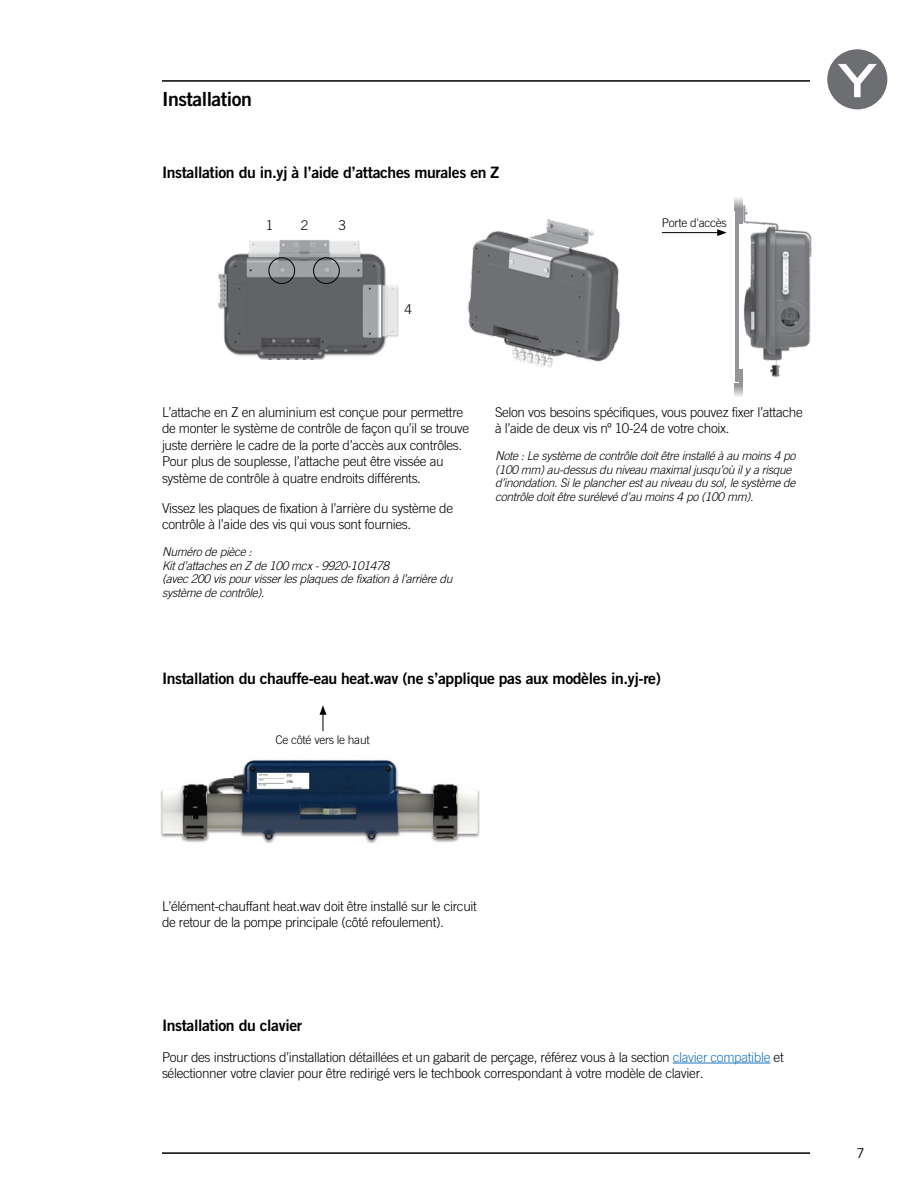
<style>
.page{position:relative;width:918px;height:1188px;background:#fff}
.page>*{position:absolute;margin:0;border:0;box-sizing:border-box;transform-origin:0 0}
.t1{font:19.5px "Trade Gothic LT Std Bd 2";letter-spacing:-.025em;color:#000}
.t2{font:15.75px "Trade Gothic LT Std Bd 2";letter-spacing:-.025em;color:#000}
.t3{font:300 13.5px/16.5px "Trade Gothic LT Std";letter-spacing:-.025em;color:#000}
.t4{font:13.5px "Trade Gothic LT Std";color:#000}
.t5{font:italic 300 12px/13.5px "Trade Gothic LT Std";letter-spacing:-.025em;color:#000}
.t6{font:300 12px "Trade Gothic LT Std";letter-spacing:-.025em;color:#000}
.s1{color:#1c75bc}
</style>
<div class="page">
<hr style="left:162px;top:1152px;width:648px;height:2px;background:#000">
<hr style="left:162px;top:80px;width:648px;height:2px;background:#000">
<div style="left:827px;top:49px;width:60px;height:60px;background:#6d6e71;border-radius:50%"></div>
<svg style="left:838px;top:64px;width:39px;height:33px"></svg>
<img style="left:160px;top:731px;width:320px;height:113px">
<svg style="left:320px;top:705px;width:6px;height:26px"></svg>
<img style="left:467px;top:219px;width:153px;height:149px">
<img style="left:218px;top:240px;width:181px;height:120px">
<div style="left:313px;top:257px;width:27px;height:27px;border:1px solid #000;border-radius:50%"></div>
<div style="left:268px;top:257px;width:27px;height:27px;border:1px solid #000;border-radius:50%"></div>
<hr style="left:662px;top:232px;width:58px;height:1px;background:#000">
<img style="left:717px;top:200px;width:96px;height:191px">
<hr style="left:735px;top:211px;width:4px;height:171px;background:#939598">
<svg style="left:740px;top:198px;width:3px;height:25px"></svg>
<svg style="left:735px;top:198px;width:5px;height:12px"></svg>
<svg style="left:740px;top:370px;width:3px;height:27px"></svg>
<svg style="left:735px;top:383px;width:5px;height:14px"></svg>
<hr style="left:673px;top:1063px;width:97px;height:1px;background:#1c75bc">
<h1 class="t1" style="left:162px;top:87px;width:91px">Installation</h1>
<p class="t2" style="left:162px;top:162px;width:339px">Installation du in.yj à l’aide d’attaches murales en Z</p>
<p class="t3" style="left:266px;top:217px;width:9px">1</p>
<p class="t3" style="left:301px;top:217px;width:9px">2</p>
<p class="t3" style="left:339px;top:217px;width:9px">3</p>
<p class="t3" style="left:405px;top:301px;width:9px">4</p>
<p class="t6" style="left:662px;top:216px;width:67px">Porte d'accès</p>
<p class="t3" style="left:162px;top:403px;width:309px">L’attache en Z en aluminium est conçue pour permettre de monter le système de contrôle de façon qu’il se trouve juste derrière le cadre de la porte d’accès aux contrôles.<br>Pour plus de souplesse, l’attache peut être vissée au système de contrôle à quatre endroits différents.</p>
<p class="t3" style="left:162px;top:499px;width:293px">Vissez les plaques de fixation à l’arrière du système de contrôle à l’aide des vis qui vous sont fournies.</p>
<p class="t5" style="left:162px;top:545px;width:292px">Numéro de pièce :<br>Kit d’attaches en Z de 100 mcx - 9920-101478<br>(avec 200 vis pour visser les plaques de fixation à l’arrière du système de contrôle).</p>
<p class="t3" style="left:495px;top:403px;width:309px">Selon vos besoins spécifiques, vous pouvez fixer l’attache à l’aide de deux vis nº 10-24 de votre choix.</p>
<p class="t5" style="left:495px;top:449px;width:302px">Note : Le système de contrôle doit être installé à au moins 4 po (100 mm) au-dessus du niveau maximal jusqu’où il y a risque d’inondation. Si le plancher est au niveau du sol, le système de contrôle doit être surélevé d’au moins 4 po (100 mm).</p>
<p class="t2" style="left:162px;top:669px;width:500px">Installation du chauffe-eau heat.wav (ne s’applique pas aux modèles in.yj-re)</p>
<p class="t6" style="left:275px;top:732px;width:96px">Ce côté vers le haut</p>
<p class="t3" style="left:162px;top:897px;width:316px">L’élément-chauffant heat.wav doit être installé sur le circuit de retour de la pompe principale (côté refoulement).</p>
<p class="t2" style="left:162px;top:1016px;width:142px">Installation du clavier</p>
<p class="t3" style="left:162px;top:1048px;width:623px">Pour des instructions d’installation détaillées et un gabarit de perçage, référez vous à la section <span class="s1">clavier compatible</span> et sélectionner votre clavier pour être redirigé vers le techbook correspondant à votre modèle de clavier.</p>
<p class="t4" style="left:857px;top:1145px;width:10px">7</p>
</div>
